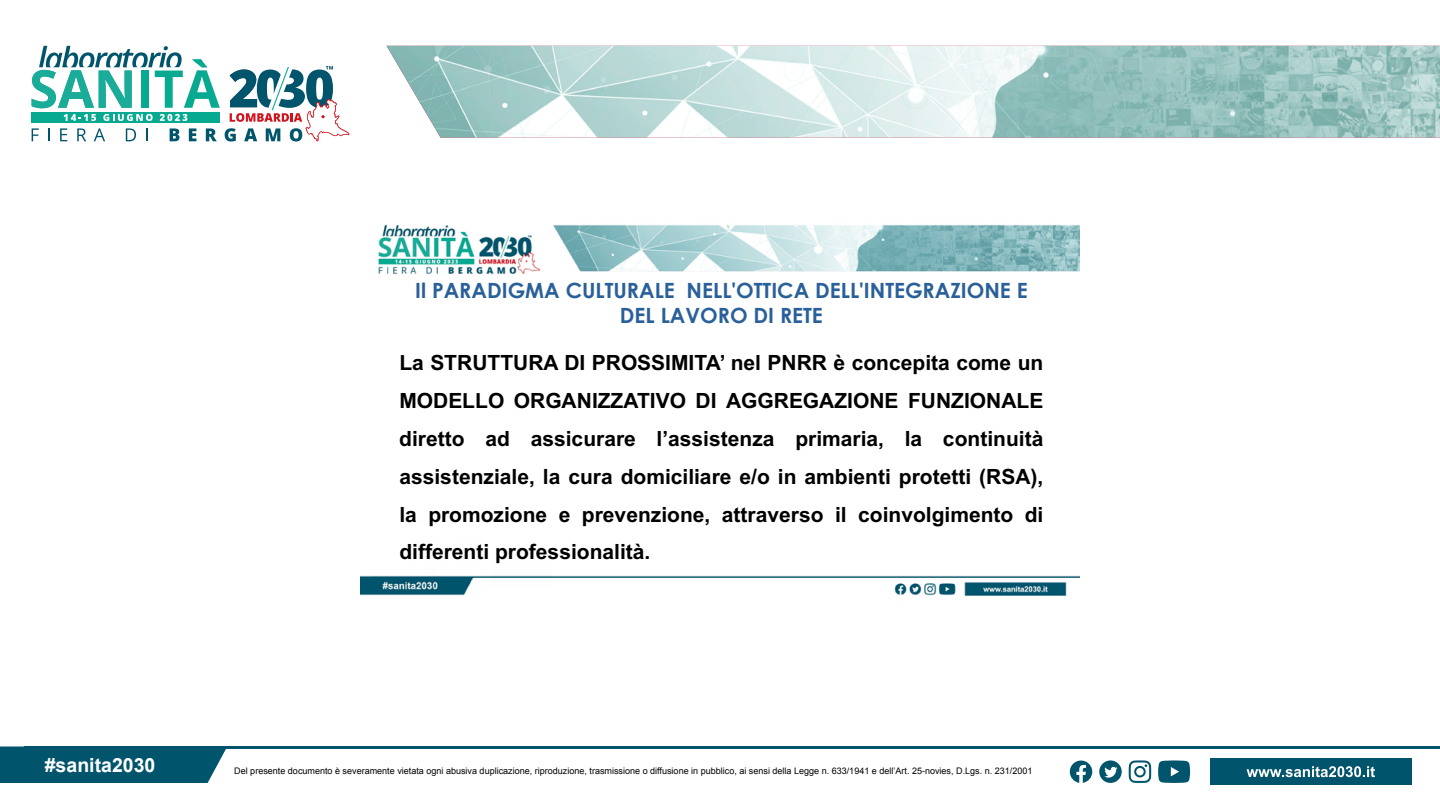
<style>
.page{position:relative;width:1440px;height:810px;background:#fff}
.page>*{position:absolute;margin:0;border:0;box-sizing:border-box;transform-origin:0 0}
.t1{font:700 21px/37.8px "Arial";color:#000;text-align:justify}
.t2{font:700 21px/24.8px "Century Gothic";color:#2a6099;text-align:center}
.t3{font:700 19.5px "Arial";color:#fff}
.t4{font:9px "Arial";color:#000}
</style>
<div class="page">
<img style="left:386px;top:46px;width:1054px;height:92px">
<svg style="left:32px;top:46px;width:317px;height:95px"></svg>
<div style="left:0;top:746px;width:226px;height:37px;background:#00546b"></div>
<div style="left:1210px;top:759px;width:201px;height:26px;background:#00546b"></div>
<hr style="left:24px;top:746px;width:1416px;height:3px;background:#00546b">
<svg style="left:1247px;top:766px;width:128px;height:11px"></svg>
<svg style="left:1129px;top:760px;width:22px;height:23px"></svg>
<svg style="left:1158px;top:760px;width:32px;height:23px"></svg>
<svg style="left:1070px;top:761px;width:22px;height:22px"></svg>
<svg style="left:1099px;top:760px;width:23px;height:23px"></svg>
<img style="left:360px;top:224px;width:720px;height:372px">
<p class="t3" style="left:45px;top:752px;width:112px">#sanita2030</p>
<p class="t2" style="left:415px;top:277px;width:614px">Il PARADIGMA CULTURALE NELL'OTTICA DELL'INTEGRAZIONE E<br>DEL LAVORO DI RETE</p>
<p class="t1" style="left:399px;top:344px;width:646px">La STRUTTURA DI PROSSIMITA’ nel PNRR è concepita come un MODELLO ORGANIZZATIVO DI AGGREGAZIONE FUNZIONALE diretto ad assicurare l’assistenza primaria, la continuità assistenziale, la cura domiciliare e/o in ambienti protetti (RSA), la promozione e prevenzione, attraverso il coinvolgimento di differenti professionalità.</p>
<p class="t4" style="left:234px;top:765px;width:800px">Del presente documento è severamente vietata ogni abusiva duplicazione, riproduzione, trasmissione o diffusione in pubblico, ai sensi della Legge n. 633/1941 e dell’Art. 25-novies, D.Lgs. n. 231/2001</p>
</div>
